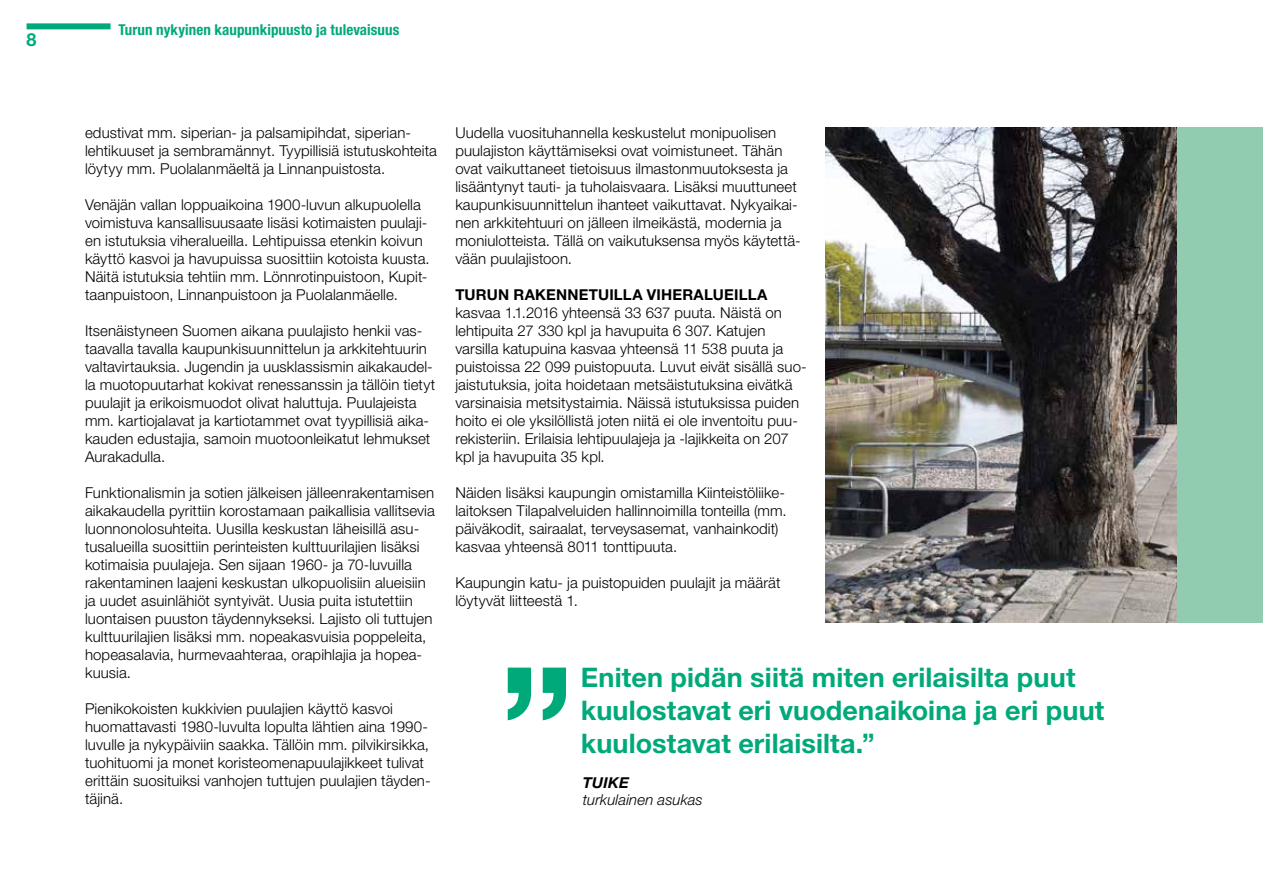
<style>
.page{position:relative;width:1263px;height:893px;background:#fff}
.page>*{position:absolute;margin:0;border:0;box-sizing:border-box;transform-origin:0 0}
.t1{font:700 164.1px "Helvetica Neue LT Std";color:#00a97a}
.t2{font:700 27px/33px "Helvetica Neue LT Std";letter-spacing:.005em;color:#00a97a}
.t3{font:700 18px "Helvetica Neue LT Std";color:#00a97a}
.t4{font:300 15px/18px "Helvetica Neue LT Std";letter-spacing:.005em;color:#000}
.t5{font:700 condensed 15px "Helvetica Neue LT Std";letter-spacing:.005em;color:#00a97a}
.t6{font:700 15px "Helvetica Neue LT Std";letter-spacing:.015em;color:#000}
.t7{font:italic 300 15px "Helvetica Neue LT Std";letter-spacing:.01em;color:#000}
.t8{font:italic 700 15px "Helvetica Neue LT Std";letter-spacing:.01em;color:#000}
</style>
<div class="page">
<div style="left:27px;top:23px;width:84px;height:6px;background:#00a97a"></div>
<img style="left:826px;top:128px;width:352px;height:495px">
<div style="left:1178px;top:128px;width:85px;height:495px;background:#92ccb0"></div>
<p class="t3" style="left:27px;top:28px;width:12px">8</p>
<p class="t5" style="left:118px;top:20px;width:283px">Turun nykyinen kaupunkipuusto ja tulevaisuus</p>
<p class="t4" style="left:85px;top:124px;width:353px">edustivat mm. siperian- ja palsamipihdat, siperian&shy;lehtikuuset ja sembramännyt. Tyypillisiä istutuskohteita löytyy mm. Puolalanmäeltä ja Linnanpuistosta.</p>
<p class="t4" style="left:85px;top:196px;width:346px">Venäjän vallan loppuaikoina 1900-luvun alkupuolella voimistuva kansallisuusaate lisäsi kotimaisten puulaji&shy;en istutuksia viheralueilla. Lehtipuissa etenkin koivun käyttö kasvoi ja havupuissa suosittiin kotoista kuusta.<br>Näitä istutuksia tehtiin mm. Lönnrotinpuistoon, Kupit&shy;taanpuistoon, Linnanpuistoon ja Puolalanmäelle.</p>
<p class="t4" style="left:85px;top:322px;width:352px">Itsenäistyneen Suomen aikana puulajisto henkii vas&shy;taavalla tavalla kaupunkisuunnittelun ja arkkitehtuurin valtavirtauksia. Jugendin ja uusklassismin aikakaudel&shy;la muotopuutarhat kokivat renessanssin ja tällöin tietyt puulajit ja erikoismuodot olivat haluttuja. Puulajeista mm. kartiojalavat ja kartiotammet ovat tyypillisiä aika&shy;kauden edustajia, samoin muotoonleikatut lehmukset Aurakadulla.</p>
<p class="t4" style="left:85px;top:484px;width:351px">Funktionalismin ja sotien jälkeisen jälleenrakentamisen aikakaudella pyrittiin korostamaan paikallisia vallitsevia luonnonolosuhteita. Uusilla keskustan läheisillä asu&shy;tusalueilla suosittiin perinteisten kulttuurilajien lisäksi kotimaisia puulajeja. Sen sijaan 1960- ja 70-luvuilla rakentaminen laajeni keskustan ulkopuolisiin alueisiin ja uudet asuinlähiöt syntyivät. Uusia puita istutettiin luontaisen puuston täydennykseksi. Lajisto oli tuttujen kulttuurilajien lisäksi mm. nopeakasvuisia poppeleita, hopeasalavia, hurmevaahteraa, orapihlajia ja hopea&shy;kuusia.</p>
<p class="t4" style="left:85px;top:700px;width:347px">Pienikokoisten kukkivien puulajien käyttö kasvoi huomattavasti 1980-luvulta lopulta lähtien aina 1990- luvulle ja nykypäiviin saakka. Tällöin mm. pilvikirsikka, tuohituomi ja monet koristeomenapuulajikkeet tulivat erittäin suosituiksi vanhojen tuttujen puulajien täyden&shy;täjinä.</p>
<p class="t4" style="left:455px;top:124px;width:347px">Uudella vuosituhannella keskustelut monipuolisen puulajiston käyttämiseksi ovat voimistuneet. Tähän ovat vaikuttaneet tietoisuus ilmastonmuutoksesta ja lisääntynyt tauti- ja tuholaisvaara. Lisäksi muuttuneet kaupunkisuunnittelun ihanteet vaikuttavat. Nykyaikai&shy;nen arkkitehtuuri on jälleen ilmeikästä, modernia ja moniulotteista. Tällä on vaikutuksensa myös käytettä&shy;vään puulajistoon.</p>
<p class="t6" style="left:455px;top:286px;width:314px">TURUN RAKENNETUILLA VIHERALUEILLA</p>
<p class="t4" style="left:455px;top:304px;width:353px">kasvaa 1.1.2016 yhteensä 33 637 puuta. Näistä on lehtipuita 27 330 kpl ja havupuita 6 307. Katujen varsilla katupuina kasvaa yhteensä 11 538 puuta ja puistoissa 22 099 puistopuuta. Luvut eivät sisällä suo&shy;jaistutuksia, joita hoidetaan metsäistutuksina eivätkä varsinaisia metsitystaimia. Näissä istutuksissa puiden hoito ei ole yksilöllistä joten niitä ei ole inventoitu puu&shy;rekisteriin. Erilaisia lehtipuulajeja ja -lajikkeita on 207 kpl ja havupuita 35 kpl.</p>
<p class="t4" style="left:455px;top:484px;width:333px">Näiden lisäksi kaupungin omistamilla Kiinteistöliike&shy;laitoksen Tilapalveluiden hallinnoimilla tonteilla (mm. päiväkodit, sairaalat, terveysasemat, vanhainkodit) kasvaa yhteensä 8011 tonttipuuta.</p>
<p class="t4" style="left:455px;top:574px;width:327px">Kaupungin katu- ja puistopuiden puulajit ja määrät löytyvät liitteestä 1.</p>
<h1 class="t1" style="left:499px;top:625px;width:78px">”</h1>
<h2 class="t2" style="left:581px;top:660px;width:525px">Eniten pidän siitä miten erilaisilta puut kuulostavat eri vuodenaikoina ja eri puut kuulostavat erilaisilta.”</h2>
<p class="t8" style="left:583px;top:773px;width:48px">TUIKE</p>
<p class="t7" style="left:583px;top:790px;width:121px">turkulainen asukas</p>
</div>
